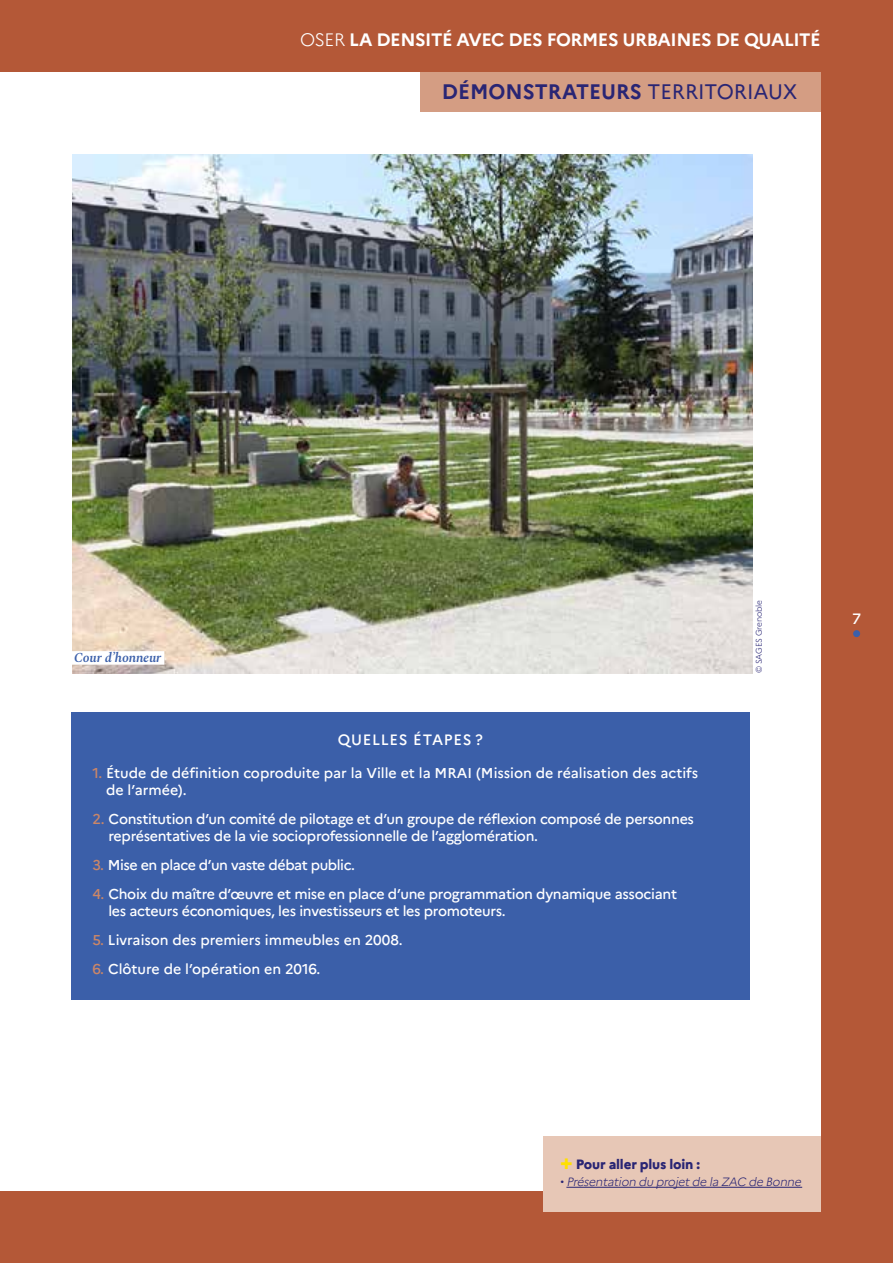
<style>
.page{position:relative;width:893px;height:1263px;background:#b45837}
.page>*{position:absolute;margin:0;border:0;box-sizing:border-box;transform-origin:0 0}
.t1{font:700 21px "Marianne";color:#292574}
.t2{font:700 18px "Marianne";letter-spacing:-.025em;color:#fff}
.t3{font:500 15px "Marianne";letter-spacing:.05em;color:#fff}
.t4{font:500 14.25px/16.5px "Marianne";letter-spacing:-.02em;color:#fff}
.t5{font:500 14.25px/16.5px "Marianne";color:#fff}
.t6{font:800 13.5px "Marianne";letter-spacing:-.01em;color:#292574}
.t7{font:italic 600 13.5px "Spectral";letter-spacing:-.01em;color:#3b5fa9}
.t8{font:italic 300 12px "Marianne";color:#292574}
.t9{font:300 8.25px "Marianne";letter-spacing:-.02em;color:#292574}
.s1{font-weight:300}
.s2{font-weight:400}
.s3{color:#ca8668}
.s4{font-size:21px;color:#ffe000}
.s5{font-style:normal}
</style>
<div class="page">
<div style="left:853px;top:630px;width:7px;height:7px;background:#3b5fa9;border-radius:50%"></div>
<div style="left:0;top:72px;width:821px;height:1119px;background:#fff"></div>
<div style="left:420px;top:72px;width:401px;height:40px;background:#d49d83"></div>
<div style="left:71px;top:712px;width:678px;height:288px;background:#3b5fa9"></div>
<div style="left:543px;top:1136px;width:278px;height:76px;background:#e7c7b6"></div>
<hr style="left:566px;top:1187px;width:236px;height:1px;background:#292574">
<img style="left:72px;top:155px;width:680px;height:518px">
<div style="left:71px;top:651px;width:93px;height:14px;background:#fff"></div>
<p class="t2" style="left:300px;top:29px;width:522px"><span class="s1">OSER</span> LA DENSITÉ AVEC DES FORMES URBAINES DE QUALITÉ</p>
<h1 class="t1" style="left:442px;top:79px;width:357px">DÉMONSTRATEURS <span class="s2">TERRITORIAUX</span></h1>
<p class="t7" style="left:74px;top:648px;width:89px">Cour d’honneur</p>
<p class="t3" style="left:338px;top:730px;width:146px">QUELLES ÉTAPES ?</p>
<p class="t5" style="left:106px;top:765px;width:593px;text-indent:-14px"><span class="s3">1.</span> Étude de définition coproduite par la Ville et la MRAI (Mission de réalisation des actifs de l’armée).</p>
<p class="t4" style="left:108px;top:811px;width:587px;text-indent:-16px"><span class="s3">2.</span> Constitution d’un comité de pilotage et d’un groupe de réflexion composé de personnes représentatives de la vie socioprofessionnelle de l’agglomération.</p>
<p class="t4" style="left:92px;top:857px;width:264px"><span class="s3">3.</span> Mise en place d’un vaste débat public.</p>
<p class="t4" style="left:108px;top:886px;width:570px;text-indent:-16px"><span class="s3">4.</span> Choix du maître d’œuvre et mise en place d’une programmation dynamique associant les acteurs économiques, les investisseurs et les promoteurs.</p>
<p class="t5" style="left:92px;top:932px;width:312px"><span class="s3">5.</span> Livraison des premiers immeubles en 2008.</p>
<p class="t5" style="left:92px;top:961px;width:230px"><span class="s3">6.</span> Clôture de l’opération en 2016.</p>
<p class="t9" style="left:754px;top:673px;width:75px;rotate:-90deg">© SAGES Grenoble</p>
<p class="t3" style="left:852px;top:610px;width:10px">7</p>
<p class="t6" style="left:560px;top:1156px;width:141px"><span class="s4">+</span> Pour aller plus loin :</p>
<p class="t8" style="left:560px;top:1174px;width:245px"><span class="s5">•</span> Présentation du projetde la ZAC de Bonne</p>
</div>
